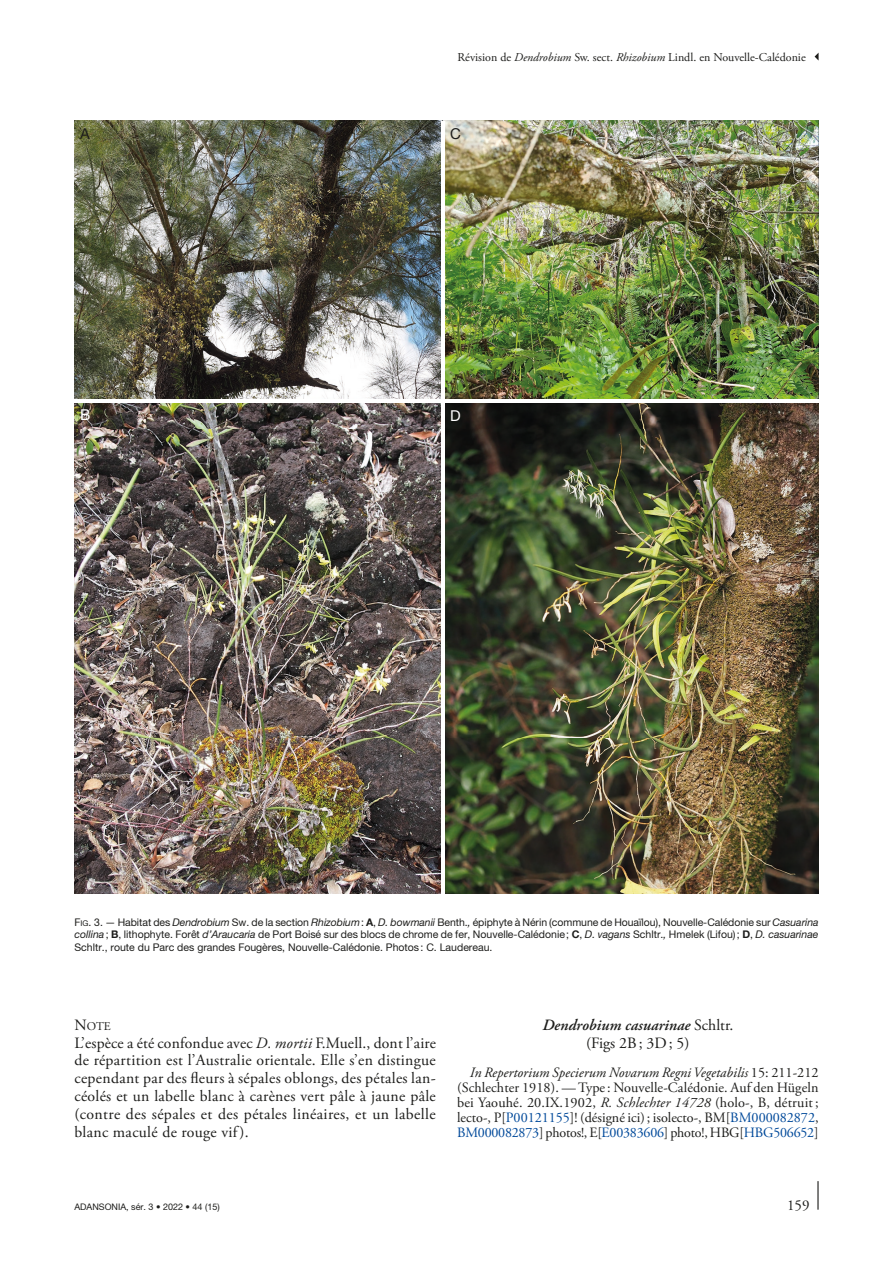
<style>
.page{position:relative;width:893px;height:1263px;background:#fff}
.page>*{position:absolute;margin:0;border:0;box-sizing:border-box;transform-origin:0 0}
.Texte_courant_1er_pa{font:15.75px/18px "Adobe Garamond Pro";letter-spacing:.025em;color:#1d1d1b;text-align:justify}
.Systématique_Ss-titr{font:italic 600 15.75px/18px "Adobe Garamond Pro";color:#1d1d1b;text-align:center}
.t1{font:15px "Adobe Garamond Pro";color:#1d1d1b}
.t2{font:15px "Helvetica Neue";color:#fff}
.t3{font:15px "Helvetica Neue";color:#1d1d1b}
.Chrésonymie{font:14.25px/15px "Adobe Garamond Pro";letter-spacing:-.015em;color:#1d1d1b;text-align:justify}
.t4{font:12px "Adobe Garamond Pro";color:#1d1d1b}
.Titre_2{font:11.85px "Adobe Garamond";color:#1d1d1b}
.t5{font:10.5px/12.8px "Helvetica Neue";color:#1d1d1b;text-align:justify}
.t6{font:9px "Helvetica Neue";color:#1d1d1b}
.s1{font-style:italic}
.s2{font-style:inherit}
.s3{font-size:7.8px}
.s4{font-weight:700}
.s5{font-size:15.75px}
.s6{font-weight:400;font-style:normal}
.s7{color:#00499a}
</style>
<div class="page">
<hr style="left:817px;top:1181px;width:2px;height:29px;background:#1d1d1b">
<svg style="left:815px;top:53px;width:4px;height:8px"></svg>
<img style="left:74px;top:121px;width:744px;height:772px">
<hr style="left:442px;top:121px;width:3px;height:772px;background:#fff">
<hr style="left:73px;top:399px;width:746px;height:3px;background:#fff">
<p class="t4" style="left:458px;top:50px;width:350px">Révision de <span class="s1">Dendrobium</span> Sw. sect. <span class="s1">Rhizobium</span> Lindl. en Nouvelle-Calédonie</p>
<p class="t3" style="left:80px;top:124px;width:11px">A</p>
<p class="t3" style="left:450px;top:124px;width:12px">C</p>
<p class="t2" style="left:80px;top:406px;width:12px">B</p>
<p class="t2" style="left:450px;top:407px;width:12px">D</p>
<p class="t5" style="left:74px;top:915px;width:746px"><span class="s2">F</span><span class="s3">ig</span><span class="s2">. 3</span>. — Habitat des <span class="s1">Dendrobium</span> Sw. de la section <span class="s1">Rhizobium</span>: <span class="s4">A</span>, <span class="s1">D. bowmanii</span> Benth.<span class="s1">,</span> épiphyte à Nérin (commune de Houaïlou), Nouvelle-Calédonie sur <span class="s1">Casuarina collina</span>; <span class="s4">B</span>, lithophyte. Forêt <span class="s1">d’Araucaria</span> de Port Boisé sur des blocs de chrome de fer, Nouvelle-Calédonie; <span class="s4">C</span>, <span class="s1">D. vagans</span> Schltr.<span class="s1">,</span> Hmelek (Lifou); <span class="s4">D</span>, <span class="s1">D. casuarinae </span>Schltr., route du Parc des grandes Fougères, Nouvelle-Calédonie. Photos: C. Laudereau.</p>
<p class="Titre_2" style="left:74px;top:1019px;width:38px"><span class="s5">N</span>ote</p>
<p class="Texte_courant_1er_pa" style="left:74px;top:1034px;width:363px">L’espèce a été confondue avec <span class="s1">D. mortii</span> F.Muell., dont l’aire de répartition est l’Australie orientale. Elle s’en distingue cependant par des fleurs à sépales oblongs, des pétales lan&shy;céolés et un labelle blanc à carènes vert pâle à jaune pâle (contre des sépales et des pétales linéaires, et un labelle blanc maculé de rouge vif).</p>
<p class="Systématique_Ss-titr" style="left:542px;top:1016px;width:192px">Dendrobium casuarinae <span class="s6">Schltr. (Figs 2B; 3D; 5)</span></p>
<p class="Chrésonymie" style="left:457px;top:1066px;width:363px;text-indent:13px"><span class="s1">In Repertorium Specierum Novarum Regni Vegetabilis</span> 15: 211-212 (Schlechter 1918). — Type: Nouvelle-Calédonie. Auf den Hügeln bei Yaouhé. 20.IX.1902, <span class="s1">R. Schlechter 14728</span> (holo-, B, détruit; lecto-, P[<span class="s7">P00121155</span>]! (désigné ici); isolecto-, BM[<span class="s7">BM000082872</span>, <span class="s7">BM000082873</span>] photos!, E[<span class="s7">E00383606</span>] photo!, HBG[<span class="s7">HBG506652</span>]</p>
<p class="t6" style="left:74px;top:1201px;width:147px">ADANSONIA, sér. 3 • 2022 • 44 (15)</p>
<h2 class="t1" style="left:787px;top:1196px;width:24px">159</h2>
</div>
